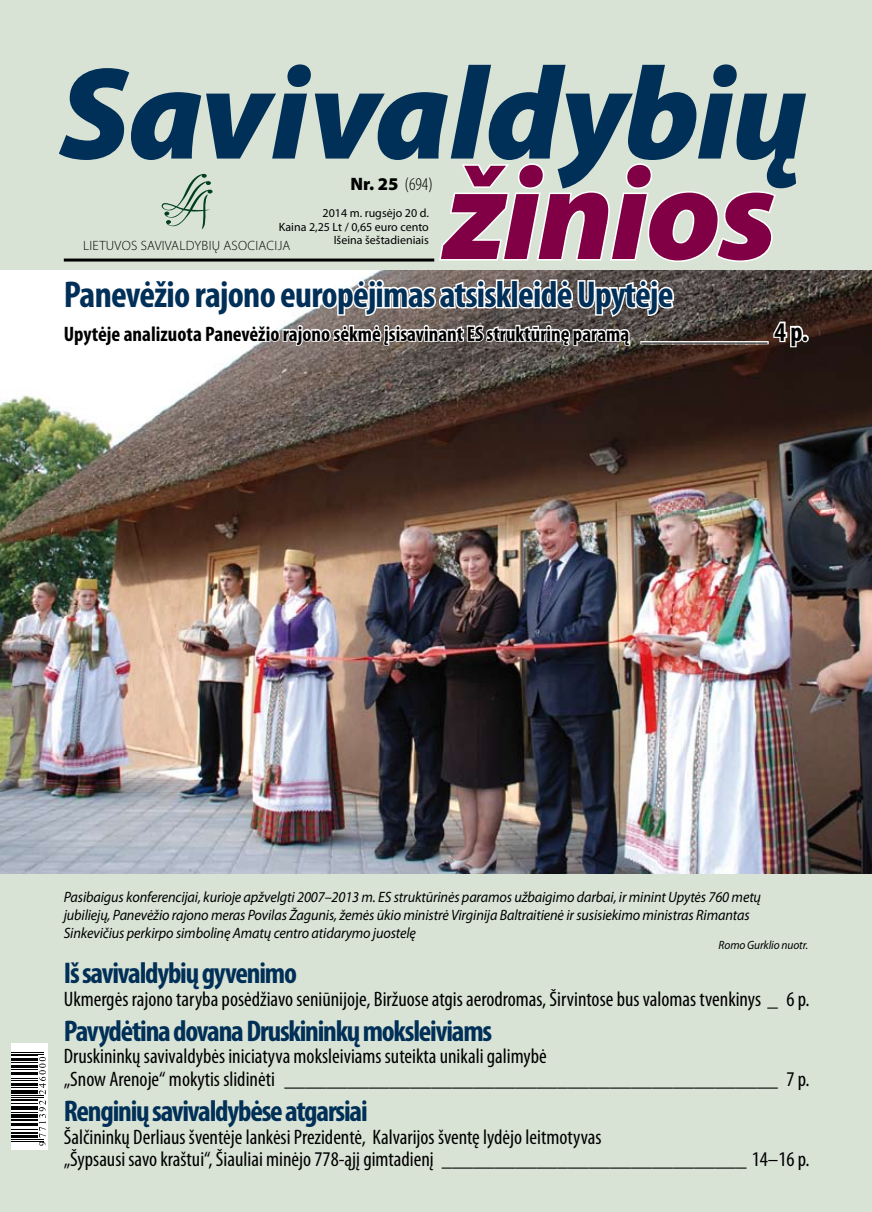
<style>
.page{position:relative;width:872px;height:1212px;background:#d8e3d5}
.page>*{position:absolute;margin:0;border:0;box-sizing:border-box;transform-origin:0 0}
.t1{font:italic 900 132px "Myriad Pro";letter-spacing:-.015em;color:#002f57}
.t2{font:italic 900 132px "Myriad Pro";letter-spacing:-.02em;color:#810045}
.t3{font:700 condensed 37.5px "Myriad Pro";letter-spacing:-.02em;color:#002f57}
.t4{font:700 condensed 30px "Myriad Pro";letter-spacing:-.04em;color:#002f57}
.t5{font:condensed 21px/22.5px "Myriad Pro";color:#000}
.t6{font:700 condensed 21px "Myriad Pro";color:#000}
.t7{font:900 18px "Myriad Pro";color:#000}
.t8{font:italic 15px/18px "Myriad Pro";letter-spacing:-.01em;color:#000;scale:.95 1}
.t9{font:300 13.5px "Myriad Pro";letter-spacing:.02em;color:#000}
.t10{font:12px/13.5px "Myriad Pro";color:#000;text-align:right}
.t11{font:italic 12px "Myriad Pro";letter-spacing:-.01em;color:#000;scale:.95 1}
.s1{font-weight:300;font-stretch:condensed}
.s2{font-size:27px}
</style>
<div class="page">
<img style="left:0;top:270px;width:872px;height:603px">
<div style="left:12px;top:1043px;width:36px;height:107px;background:#fff"></div>
<hr style="left:12px;top:1099px;width:26px;height:2px;background:#000">
<hr style="left:12px;top:1097px;width:32px;height:1px;background:#000">
<hr style="left:12px;top:1095px;width:32px;height:1px;background:#000">
<hr style="left:12px;top:1054px;width:32px;height:1px;background:#000">
<hr style="left:12px;top:1052px;width:32px;height:1px;background:#000">
<svg style="left:12px;top:1100px;width:34px;height:46px"></svg>
<svg style="left:12px;top:1055px;width:34px;height:39px"></svg>
<div style="left:801px;top:335px;width:7px;height:7px;border:3px solid #fff;border-radius:50%"></div>
<svg style="left:63px;top:163px;width:741px;height:215px"></svg>
<h1 class="t1" style="left:60px;top:26px;width:749px">Savi valdybių</h1>
<h1 class="t2" style="left:444px;top:127px;width:333px">žinios</h1>
<p class="t7" style="left:350px;top:171px;width:84px">Nr. 25 <span class="s1">(694)</span></p>
<p class="t10" style="left:279px;top:206px;width:152px">2014 m. rugsėjo 20 d.<br>Kaina 2,25 Lt / 0,65 euro cento<br>Išeina šeštadieniais</p>
<p class="t9" style="left:83px;top:238px;width:209px">LIETUVOS SAVIVALDYBIŲ ASOCIACIJA</p>
<h2 class="t3" style="left:64px;top:271px;width:611px">Panevėžio rajono europėjimas atsiskleidė Upytėje</h2>
<p class="t6" style="left:64px;top:320px;width:746px">Upytėje analizuota Panevėžio rajono sėkmė įsisavinant ES struktūrinę paramą ____________ <span class="s2">4 p.</span></p>
<p class="t8" style="left:64px;top:888px;width:735px">Pasibaigus konferencijai, kurioje apžvelgti 2007–2013 m. ES struktūrinės paramos užbaigimo darbai, ir minint Upytės 760 metų jubiliejų, Panevėžio rajono meras Povilas Žagunis, žemės ūkio ministrė Virginija Baltraitienė ir susisiekimo ministras Rimantas<br>Sinkevičius perkirpo simbolinę Amatų centro atidarymo juostelę</p>
<h3 class="t4" style="left:64px;top:954px;width:235px">Iš savivaldybių gyvenimo</h3>
<p class="t5" style="left:64px;top:987px;width:747px">Ukmergės rajono taryba posėdžiavo seniūnijoje, Biržuose atgis aerodromas, Širvintose bus valomas tvenkinys _ 6 p.</p>
<h3 class="t4" style="left:64px;top:1012px;width:430px">Pavydėtina dovana Druskininkų moksleiviams</h3>
<p class="t5" style="left:64px;top:1045px;width:747px">Druskininkų savivaldybės iniciatyva moksleiviams suteikta unikali galimybė<br>„Snow Arenoje“ mokytis slidinėti _______________________________________________ 7 p.</p>
<h3 class="t4" style="left:64px;top:1092px;width:305px">Renginių savivaldybėse atgarsiai</h3>
<p class="t5" style="left:64px;top:1125px;width:747px">Šalčininkų Derliaus šventėje lankėsi Prezidentė, Kalvarijos šventę lydėjo leitmotyvas<br>„Šypsausi savo kraštui“, Šiauliai minėjo 778-ąjį gimtadienį _____________________________ 14–16 p.</p>
<p class="t11" style="left:718px;top:937px;width:96px">Romo Gurklio nuotr.</p>
</div>
